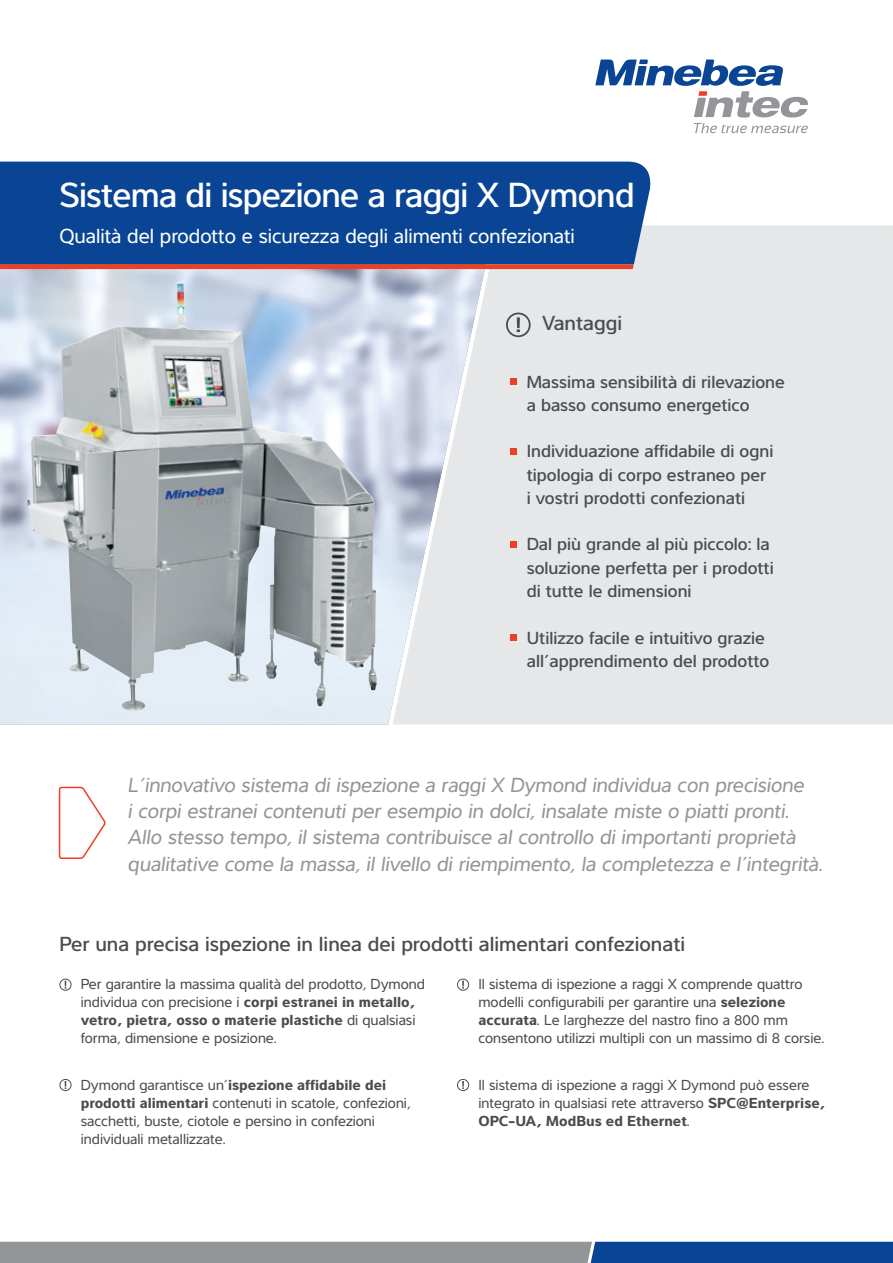
<style>
.page{position:relative;width:893px;height:1263px;background:#fff}
.page>*{position:absolute;margin:0;border:0;box-sizing:border-box;transform-origin:0 0}
.t1{font:500 36px "Interval Pro";letter-spacing:-.02em;color:#fff}
.t2{font:italic 21px/26.2px "Interval Pro";color:#939598}
.t3{font:500 21px "Interval Pro";color:#4b4c4d}
.t4{font:21px "Interval Pro";color:#fff}
.t5{font:500 18px/23.2px "Interval Pro";color:#4b4c4d}
.t6{font:15px/18px "Interval Pro";color:#4b4c4d}
.s1{font-weight:700}
</style>
<div class="page">
<img style="left:0;top:269px;width:392px;height:455px">
<svg style="left:595px;top:60px;width:213px;height:73px"></svg>
<svg style="left:392px;top:225px;width:501px;height:499px;background:#e4e5e8"></svg>
<svg style="left:0;top:1242px;width:893px;height:21px;background:#657a97"></svg>
<div style="left:0;top:162px;width:656px;height:102px;background:#094594"></div>
<svg style="left:0;top:264px;width:634px;height:5px;background:#e3432c"></svg>
<svg style="left:58px;top:786px;width:48px;height:73px"></svg>
<div style="left:60px;top:979px;width:11px;height:11px;border:1px solid #4b4c4d;border-radius:50%"></div>
<div style="left:60px;top:1079px;width:11px;height:12px;border:1px solid #4b4c4d;border-radius:50%"></div>
<div style="left:510px;top:378px;width:7px;height:6px;background:#ef3e22"></div>
<div style="left:510px;top:448px;width:7px;height:6px;background:#ef3e22"></div>
<div style="left:510px;top:541px;width:7px;height:6px;background:#ef3e22"></div>
<div style="left:510px;top:634px;width:7px;height:6px;background:#ef3e22"></div>
<div style="left:506px;top:313px;width:25px;height:24px;border:2px solid #4b4c4d;border-radius:50%"></div>
<svg style="left:517px;top:317px;width:3px;height:15px"></svg>
<div style="left:457px;top:1079px;width:12px;height:12px;border:1px solid #4b4c4d;border-radius:50%"></div>
<svg style="left:462px;top:1081px;width:2px;height:8px"></svg>
<div style="left:457px;top:979px;width:12px;height:11px;border:1px solid #4b4c4d;border-radius:50%"></div>
<svg style="left:462px;top:981px;width:2px;height:7px"></svg>
<img style="left:27px;top:283px;width:248px;height:428px">
<h1 class="t1" style="left:60px;top:167px;width:577px">Sistema di ispezione a raggi X Dymond</h1>
<h2 class="t4" style="left:60px;top:220px;width:517px">Qualità del prodotto e sicurezza degli alimenti confezionati</h2>
<h2 class="t3" style="left:542px;top:307px;width:81px">Vantaggi</h2>
<p class="t5" style="left:527px;top:368px;width:260px">Massima sensibilità di rilevazione a basso consumo energetico</p>
<p class="t5" style="left:527px;top:438px;width:248px">Individuazione affidabile di ogni tipologia di corpo estraneo per i vostri prodotti confezionati</p>
<p class="t5" style="left:527px;top:531px;width:248px">Dal più grande al più piccolo: la soluzione perfetta per i prodotti di tutte le dimensioni</p>
<p class="t5" style="left:527px;top:624px;width:244px">Utilizzo facile e intuitivo grazie all’apprendimento del prodotto</p>
<p class="t2" style="left:128px;top:771px;width:696px">L’innovativo sistema di ispezione a raggi X Dymond individua con precisione<br>i corpi estranei contenuti per esempio in dolci, insalate miste o piatti pronti.<br>Allo stesso tempo, il sistema contribuisce al controllo di importanti proprietà qualitative come la massa, il livello di riempimento, la completezza e l’integrità.</p>
<h2 class="t3" style="left:60px;top:928px;width:627px">Per una precisa ispezione in linea dei prodotti alimentari confezionati</h2>
<p class="t6" style="left:81px;top:975px;width:346px">Per garantire la massima qualità del prodotto, Dymond individua con precisione i <span class="s1">corpi estranei in metallo, vetro, pietra, osso o materie plastiche</span> di qualsiasi forma, dimensione e posizione.</p>
<p class="t6" style="left:81px;top:1075px;width:331px">Dymond garantisce un’<span class="s1">ispezione affidabile dei prodotti alimentari</span> contenuti in scatole, confezioni, sacchetti, buste, ciotole e persino in confezioni individuali metallizzate.</p>
<p class="t6" style="left:478px;top:975px;width:347px">Il sistema di ispezione a raggi X comprende quattro modelli configurabili per garantire una <span class="s1">selezione accurata</span>. Le larghezze del nastro fino a 800 mm consentono utilizzi multipli con un massimo di 8 corsie.</p>
<p class="t6" style="left:478px;top:1075px;width:348px">Il sistema di ispezione a raggi X Dymond può essere integrato in qualsiasi rete attraverso <span class="s1">SPC@Enterprise,<br>OPC-UA, ModBus ed Ethernet</span>.</p>
</div>
